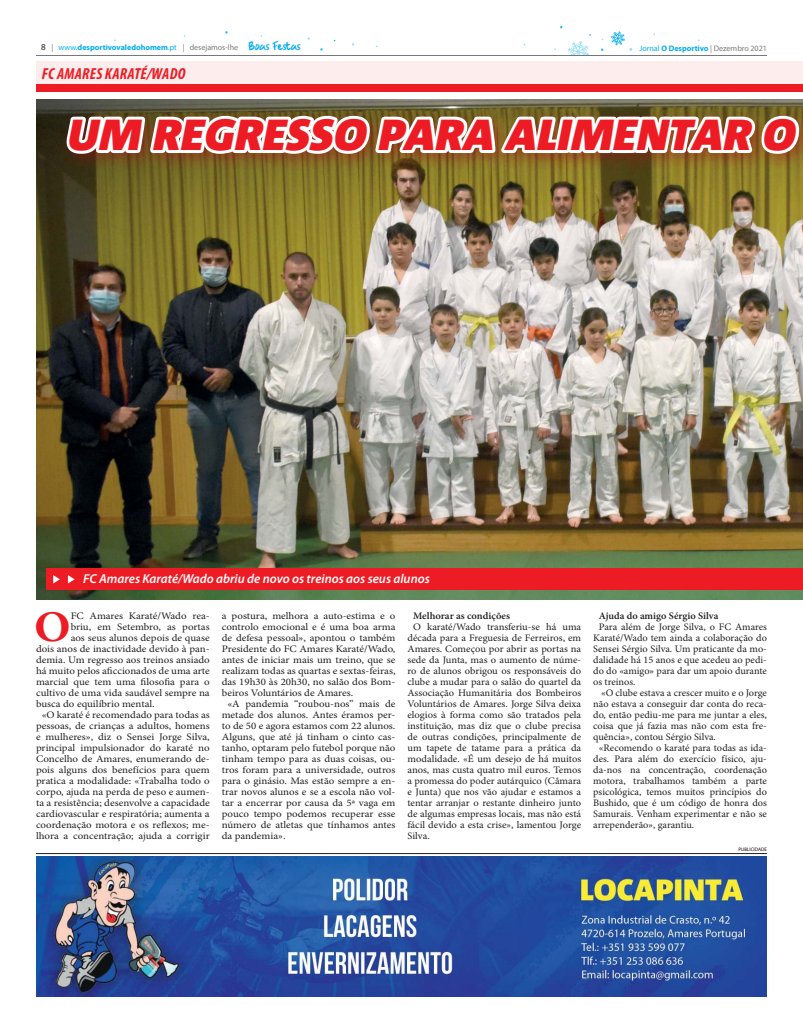
<style>
.page{position:relative;width:803px;height:1033px;background:#fff}
.page>*{position:absolute;margin:0;border:0;box-sizing:border-box;transform-origin:0 0}
.t1{font:700 43.8px "Minion Pro";color:#ed1c24;scale:1.09 1}
.t2{font:italic 900 43.5px "Corpid";color:#ed1c24}
.t3{font:italic 700 condensed 16px "Myriad Pro";letter-spacing:.02em;color:#ed1c24}
.t4{font:italic 600 13px "Myriad Pro";color:#fff}
.t5{font:10px "Minion Pro";color:#221f1f;scale:1.09 1}
.t6{font:10px/11px "Minion Pro";color:#221f1f;text-align:justify;scale:1.05 1}
.t7{font:10px/11px "Minion Pro";color:#221f1f;text-align:justify}
.t8{font:600 10px "Minion Pro";color:#221f1f}
.t9{font:600 10px "Minion Pro";color:#221f1f;scale:1.05 1}
.t10{font:700 8px "Myriad Pro";color:#00adef}
.t11{font:8px "Myriad Pro";color:#76787a}
.t12{font:5px "Myriad Pro";color:#140100}
.s1{font-weight:400;font-size:9px;color:#221f1f}
.s2{font-weight:400;color:#76787a}
.s3{font-weight:400}
.s4{font-family:"Brush Marker";font-weight:400;font-size:14px}
.s5{color:#00adef}
.s6{font-weight:700;color:#00adef}
</style>
<div class="page">
<hr style="left:36px;top:55px;width:730px;height:1px;background:#76787a">
<svg style="left:610px;top:31px;width:22px;height:20px"></svg>
<svg style="left:567px;top:34px;width:23px;height:21px"></svg>
<div style="left:36px;top:61px;width:766px;height:25px;background:#fdeded"></div>
<div style="left:36px;top:85px;width:766px;height:7px;background:#ed1c24"></div>
<hr style="left:36px;top:853px;width:730px;height:1px;background:#221f1f">
<img style="left:36px;top:856px;width:730px;height:140px">
<img style="left:36px;top:99px;width:766px;height:500px">
<div style="left:59px;top:107px;width:743px;height:64px;background:#a70d12;opacity:.48"></div>
<svg style="left:68px;top:112px;width:733px;height:49px"></svg>
<div style="left:47px;top:567px;width:755px;height:22px;background:#ed1c24"></div>
<svg style="left:68px;top:575px;width:7px;height:8px"></svg>
<svg style="left:53px;top:575px;width:7px;height:8px"></svg>
<p class="t10" style="left:41px;top:43px;width:261px"><span class="s1">8</span> <span class="s2">|</span> <span class="s3">www.</span>desportivovaledohomem<span class="s3">.pt</span> <span class="s2">| desejamos-lhe</span> <span class="s4">Boas Festas</span></p>
<p class="t11" style="left:639px;top:44px;width:129px"><span class="s5">Jornal</span> <span class="s6">O Desportivo</span> | Dezembro 2021</p>
<h3 class="t3" style="left:42px;top:64px;width:145px">FC AMARES KARATÉ/WADO</h3>
<h2 class="t2" style="left:68px;top:111px;width:729px">UM REGRESSO PARA ALIMENTAR O</h2>
<h3 class="t4" style="left:83px;top:572px;width:348px">FC Amares Karaté/Wado abriu de novo os treinos aos seus alunos</h3>
<h1 class="t1" style="left:34px;top:610px;width:35px">O</h1>
<p class="t5" style="left:71px;top:611px;width:129px">FC Amares Karaté/Wado rea-</p>
<p class="t5" style="left:71px;top:622px;width:129px">briu, em Setembro, as portas</p>
<p class="t5" style="left:71px;top:633px;width:129px">aos seus alunos depois de quase</p>
<p class="t5" style="left:36px;top:644px;width:161px">dois anos de inactividade devido à pan-</p>
<p class="t5" style="left:36px;top:655px;width:161px">demia. Um regresso aos treinos ansiado</p>
<p class="t5" style="left:36px;top:666px;width:161px">há muito pelos aficcionados de uma arte</p>
<p class="t5" style="left:36px;top:677px;width:161px">marcial que tem uma filosofia para o</p>
<p class="t5" style="left:36px;top:688px;width:161px">cultivo de uma vida saudável sempre na</p>
<p class="t5" style="left:36px;top:699px;width:110px">busca do equilíbrio mental.</p>
<p class="t5" style="left:42px;top:710px;width:156px">«O karaté é recomendado para todas as</p>
<p class="t5" style="left:36px;top:721px;width:161px">pessoas, de crianças a adultos, homens</p>
<p class="t5" style="left:36px;top:732px;width:161px">e mulheres», diz o Sensei Jorge Silva,</p>
<p class="t5" style="left:36px;top:743px;width:161px">principal impulsionador do karaté no</p>
<p class="t5" style="left:36px;top:754px;width:161px">Concelho de Amares, enumerando de-</p>
<p class="t5" style="left:36px;top:765px;width:161px">pois alguns dos benefícios para quem</p>
<p class="t5" style="left:36px;top:776px;width:161px">pratica a modalidade: «Trabalha todo o</p>
<p class="t5" style="left:36px;top:787px;width:161px">corpo, ajuda na perda de peso e aumen-</p>
<p class="t5" style="left:36px;top:798px;width:161px">ta a resistência; desenvolve a capacidade</p>
<p class="t5" style="left:36px;top:809px;width:161px">cardiovascular e respiratória; aumenta a</p>
<p class="t5" style="left:36px;top:820px;width:161px">coordenação motora e os reflexos; me-</p>
<p class="t5" style="left:36px;top:831px;width:161px">lhora a concentração; ajuda a corrigir</p>
<p class="t5" style="left:222px;top:611px;width:161px">a postura, melhora a auto-estima e o</p>
<p class="t5" style="left:222px;top:622px;width:161px">controlo emocional e é uma boa arma</p>
<p class="t5" style="left:222px;top:633px;width:161px">de defesa pessoal», apontou o também</p>
<p class="t5" style="left:222px;top:644px;width:161px">Presidente do FC Amares Karaté/Wado,</p>
<p class="t5" style="left:222px;top:655px;width:161px">antes de iniciar mais um treino, que se</p>
<p class="t5" style="left:222px;top:666px;width:161px">realizam todas as quartas e sextas-feiras,</p>
<p class="t5" style="left:222px;top:677px;width:161px">das 19h30 às 20h30, no salão dos Bom-</p>
<p class="t5" style="left:222px;top:688px;width:122px">beiros Voluntários de Amares.</p>
<p class="t5" style="left:227px;top:699px;width:156px">«A pandemia “roubou-nos” mais de</p>
<p class="t5" style="left:222px;top:710px;width:161px">metade dos alunos. Antes éramos per-</p>
<p class="t5" style="left:222px;top:721px;width:161px">to de 50 e agora estamos com 22 alunos.</p>
<p class="t5" style="left:222px;top:732px;width:161px">Alguns, que até já tinham o cinto cas-</p>
<p class="t5" style="left:222px;top:743px;width:161px">tanho, optaram pelo futebol porque não</p>
<p class="t5" style="left:222px;top:754px;width:161px">tinham tempo para as duas coisas, ou-</p>
<p class="t5" style="left:222px;top:765px;width:161px">tros foram para a universidade, outros</p>
<p class="t5" style="left:222px;top:776px;width:161px">para o ginásio. Mas estão sempre a en-</p>
<p class="t5" style="left:222px;top:787px;width:161px">trar novos alunos e se a escola não vol-</p>
<p class="t5" style="left:222px;top:798px;width:161px">tar a encerrar por causa da 5ª vaga em</p>
<p class="t5" style="left:222px;top:809px;width:161px">pouco tempo podemos recuperar esse</p>
<p class="t5" style="left:222px;top:820px;width:161px">número de atletas que tínhamos antes</p>
<p class="t5" style="left:222px;top:831px;width:60px">da pandemia».</p>
<p class="t9" style="left:413px;top:612px;width:94px">Melhorar as condições</p>
<p class="t6" style="left:407px;top:621px;width:167px;text-indent:6px">O karaté/Wado transferiu-se há uma década para a Freguesia de Ferreiros, em Amares. Começou por abrir as portas na sede da Junta, mas o aumento de núme&shy;ro de alunos obrigou os responsáveis do clube a mudar para o salão do quartel da Associação Humanitária dos Bombeiros Voluntários de Amares. Jorge Silva deixa elogios à forma como são tratados pela instituição, mas diz que o clube precisa de outras condições, principalmente de um tapete de tatame para a prática da modalidade. «É um desejo de há muitos anos, mas custa quatro mil euros. Temos a promessa do poder autárquico (Câmara e Junta) que nos vão ajudar e estamos a tentar arranjar o restante dinheiro junto de algumas empresas locais, mas não está fácil devido a esta crise», lamentou Jorge Silva.</p>
<p class="t8" style="left:598px;top:612px;width:121px">Ajuda do amigo Sérgio Silva</p>
<p class="t7" style="left:593px;top:621px;width:175px;text-indent:6px">Para além de Jorge Silva, o FC Amares Karaté/Wado tem ainda a colaboração do Sensei Sérgio Silva. Um praticante da mo&shy;dalidade há 15 anos e que acedeu ao pedi&shy;do do «amigo» para dar um apoio durante os treinos.</p>
<p class="t7" style="left:601px;top:687px;width:167px">«O clube estava a crescer muito e o Jorge</p>
<p class="t7" style="left:593px;top:698px;width:175px">não estava a conseguir dar conta do reca-</p>
<p class="t7" style="left:593px;top:709px;width:175px">do, então pediu-me para me juntar a eles,</p>
<p class="t7" style="left:593px;top:720px;width:175px">coisa que já fazia mas não com esta fre-</p>
<p class="t7" style="left:593px;top:731px;width:124px">quência», contou Sérgio Silva.</p>
<p class="t7" style="left:598px;top:742px;width:169px">«Recomendo o karaté para todas as ida-</p>
<p class="t7" style="left:593px;top:753px;width:175px">des. Para além do exercício físico, aju-</p>
<p class="t7" style="left:593px;top:764px;width:175px">da-nos na concentração, coordenação</p>
<p class="t7" style="left:593px;top:775px;width:175px">motora, trabalhamos também a parte</p>
<p class="t7" style="left:593px;top:786px;width:175px">psicológica, temos muitos princípios do</p>
<p class="t7" style="left:593px;top:797px;width:175px">Bushido, que é um código de honra dos</p>
<p class="t7" style="left:593px;top:808px;width:175px">Samurais. Venham experimentar e não se</p>
<p class="t7" style="left:593px;top:819px;width:102px">arrependerão», garantiu.</p>
<p class="t12" style="left:738px;top:847px;width:30px">PUBLICIDADE</p>
</div>
